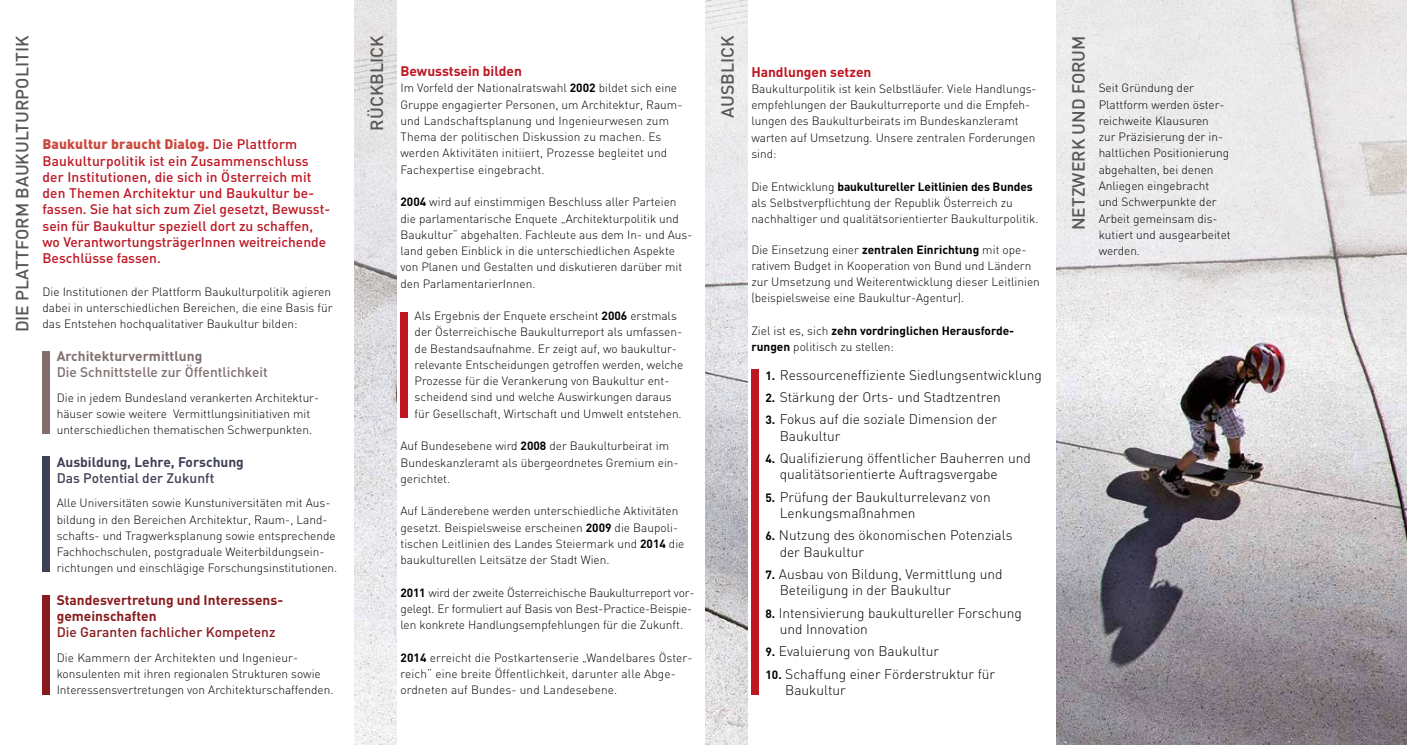
<style>
.page{position:relative;width:1407px;height:745px;background:#fff}
.page>*{position:absolute;margin:0;border:0;box-sizing:border-box;transform-origin:0 0}
.t1{font:500 17.5px "DIN";color:#575756}
.t2{font:300 13.75px/16.2px "DIN";color:#000}
.t3{font:500 13.75px/16.2px "DIN";color:#be1622}
.t4{font:700 13.75px/16.2px "DIN";color:#871b1e}
.t5{font:500 13.75px "DIN";color:#816e6f}
.t6{font:700 13.75px "DIN";color:#be1622}
.t7{font:500 13.75px "DIN";color:#871b1e}
.t8{font:700 13.75px "DIN";color:#3e4055}
.t9{font:700 13.75px "DIN";color:#816e6f}
.t10{font:500 13.75px "DIN";color:#3e4055}
.t11{font:300 11.88px/16.2px "DIN";color:#000}
.t12{font:700 11.88px/16.2px "DIN";color:#000}
.s1{font-weight:900;color:#ca4b3f}
.s2{font-weight:700}
.s3{font-weight:300}
.s4{font-weight:700;font-size:11.88px}
</style>
<div class="page">
<img style="left:354px;top:351px;width:43px;height:393px">
<img style="left:705px;top:351px;width:43px;height:393px">
<img style="left:1056px;top:351px;width:351px;height:393px">
<svg style="left:1056px;top:0;width:351px;height:351px;background:#e6e5e6"></svg>
<svg style="left:705px;top:0;width:43px;height:351px;background:#e8e7ea"></svg>
<svg style="left:354px;top:0;width:43px;height:351px;background:#dedddf"></svg>
<div style="left:43px;top:351px;width:7px;height:83px;background:#816e6f"></div>
<div style="left:43px;top:456px;width:7px;height:116px;background:#3e4055"></div>
<div style="left:43px;top:594px;width:7px;height:100px;background:#871b1e"></div>
<div style="left:400px;top:312px;width:7px;height:105px;background:#be1622"></div>
<div style="left:751px;top:369px;width:7px;height:325px;background:#be1622"></div>
<h1 class="t1" style="left:11px;top:332px;width:298px;rotate:-90deg">Die Plattform Baukulturpolitik</h1>
<p class="t3" style="left:43px;top:136px;width:289px"><span class="s1">Baukultur braucht Dialog.</span> Die Plattform Baukulturpolitik ist ein Zusammenschluss der Institutionen, die sich in Österreich mit den Themen Architektur und Baukultur be&shy;fassen. Sie hat sich zum Ziel gesetzt, Bewusst&shy;sein für Baukultur speziell dort zu schaffen, wo VerantwortungsträgerInnen weitreichende Beschlüsse fassen.</p>
<p class="t11" style="left:43px;top:283px;width:292px">Die Institutionen der Plattform Baukulturpolitik agieren dabei in unterschiedlichen Bereichen, die eine Basis für das Entstehen hochqualitativer Baukultur bilden:</p>
<p class="t9" style="left:57px;top:346px;width:147px">Architekturvermittlung</p>
<p class="t5" style="left:57px;top:363px;width:213px">Die Schnittstelle zur Öffentlichkeit</p>
<p class="t11" style="left:57px;top:389px;width:262px">Die in jedem Bundesland verankerten Architektur&shy;häuser sowie weitere Vermittlungsinitiativen mit unterschiedlichen thematischen Schwerpunkten.</p>
<p class="t8" style="left:57px;top:452px;width:189px">Ausbildung, Lehre, Forschung</p>
<p class="t10" style="left:57px;top:469px;width:159px">Das Potential der Zukunft</p>
<p class="t11" style="left:57px;top:494px;width:282px">Alle Universitäten sowie Kunstuniversitäten mit Aus&shy;bildung in den Bereichen Architektur, Raum-, Land&shy;schafts- und Tragwerksplanung sowie entsprechende Fachhochschulen, postgraduale Weiterbildungsein&shy;richtungen und einschlägige Forschungsinstitutionen.</p>
<p class="t4" style="left:57px;top:590px;width:228px">Standesvertretung und Interessens&shy;gemeinschaften</p>
<p class="t7" style="left:57px;top:623px;width:220px">Die Garanten fachlicher Kompetenz</p>
<p class="t11" style="left:57px;top:649px;width:278px">Die Kammern der Architekten und Ingenieur&shy;konsulenten mit ihren regionalen Strukturen sowie<br>Interessensvertretungen von Architekturschaffenden.</p>
<h1 class="t1" style="left:365px;top:131px;width:95px;rotate:-90deg">Rückblick</h1>
<h1 class="t1" style="left:716px;top:118px;width:82px;rotate:-90deg">Ausblick</h1>
<p class="t6" style="left:400px;top:62px;width:123px">Bewusstsein bilden</p>
<p class="t11" style="left:400px;top:80px;width:283px">Im Vorfeld der Nationalratswahl <span class="s2">2002</span> bildet sich eine Gruppe engagierter Personen, um Architektur, Raum&shy;und Landschaftsplanung und Ingenieurwesen zum Thema der politischen Diskussion zu machen. Es werden Aktivitäten initiiert, Prozesse begleitet und Fachexpertise eingebracht.</p>
<p class="t11" style="left:400px;top:194px;width:293px"><span class="s2">2004</span> wird auf einstimmigen Beschluss aller Parteien die parlamentarische Enquete „Architekturpolitik und Baukultur“ abgehalten. Fachleute aus dem In- und Aus&shy;land geben Einblick in die unterschiedlichen Aspekte von Planen und Gestalten und diskutieren darüber mit den ParlamentarierInnen.</p>
<p class="t11" style="left:415px;top:307px;width:270px">Als Ergebnis der Enquete erscheint <span class="s2">2006</span> erstmals der Österreichische Baukulturreport als umfassen&shy;de Bestandsaufnahme. Er zeigt auf, wo baukultur&shy;relevante Entscheidungen getroffen werden, welche Prozesse für die Verankerung von Baukultur ent&shy;scheidend sind und welche Auswirkungen daraus für Gesellschaft, Wirtschaft und Umwelt entstehen.</p>
<p class="t11" style="left:400px;top:437px;width:278px">Auf Bundesebene wird <span class="s2">2008</span> der Baukulturbeirat im<br>Bundeskanzleramt als übergeordnetes Gremium ein&shy;gerichtet.</p>
<p class="t11" style="left:400px;top:502px;width:285px">Auf Länderebene werden unterschiedliche Aktivitäten gesetzt. Beispielsweise erscheinen <span class="s2">2009</span> die Baupoli&shy;tischen Leitlinien des Landes Steiermark und <span class="s2">2014</span> die baukulturellen Leitsätze der Stadt Wien.</p>
<p class="t11" style="left:400px;top:583px;width:296px"><span class="s2">2011</span> wird der zweite Österreichische Baukulturreport vor&shy;gelegt. Er formuliert auf Basis von Best-Practice-Beispie&shy;len konkrete Handlungsempfehlungen für die Zukunft.</p>
<p class="t11" style="left:400px;top:648px;width:294px"><span class="s2">2014</span> erreicht die Postkartenserie „Wandelbares Öster&shy;reich“ eine breite Öffentlichkeit, darunter alle Abge&shy;ordneten auf Bundes- und Landesebene.</p>
<p class="t6" style="left:751px;top:63px;width:122px">Handlungen setzen</p>
<p class="t11" style="left:751px;top:80px;width:287px">Baukulturpolitik ist kein Selbstläufer. Viele Handlungs&shy;empfehlungen der Baukulturreporte und die Empfeh&shy;lungen des Baukulturbeirats im Bundeskanzleramt warten auf Umsetzung. Unsere zentralen Forderungen sind:</p>
<p class="t11" style="left:751px;top:178px;width:289px">Die Entwicklung <span class="s2">baukultureller Leitlinien des Bundes </span>als Selbstverpflichtung der Republik Österreich zu nachhaltiger und qualitätsorientierter Baukulturpolitik.</p>
<p class="t11" style="left:751px;top:241px;width:290px">Die Einsetzung einer <span class="s2">zentralen Einrichtung</span> mit ope&shy;rativem Budget in Kooperation von Bund und Ländern zur Umsetzung und Weiterentwicklung dieser Leitlinien (beispielsweise eine Baukultur-Agentur).</p>
<p class="t12" style="left:751px;top:322px;width:263px"><span class="s3">Ziel ist es, sich</span> zehn vordringlichen Herausforde&shy;rungen <span class="s3">politisch zu stellen:</span></p>
<p class="t2" style="left:765px;top:366px;width:278px"><span class="s4">1.</span> Ressourceneffiziente Siedlungsentwicklung</p>
<p class="t2" style="left:765px;top:388px;width:237px"><span class="s4">2.</span> Stärkung der Orts- und Stadtzentren</p>
<p class="t2" style="left:780px;top:411px;width:219px;text-indent:-14px"><span class="s4">3.</span> Fokus auf die soziale Dimension der<br>Baukultur</p>
<p class="t2" style="left:780px;top:449px;width:253px;text-indent:-14px"><span class="s4">4.</span> Qualifizierung öffentlicher Bauherren und qualitätsorientierte Auftragsvergabe</p>
<p class="t2" style="left:780px;top:488px;width:213px;text-indent:-14px"><span class="s4">5.</span> Prüfung der Baukulturrelevanz von<br>Lenkungsmaßnahmen</p>
<p class="t2" style="left:780px;top:526px;width:234px;text-indent:-14px"><span class="s4">6.</span> Nutzung des ökonomischen Potenzials der Baukultur</p>
<p class="t2" style="left:780px;top:565px;width:224px;text-indent:-14px"><span class="s4">7.</span> Ausbau von Bildung, Vermittlung und<br>Beteiligung in der Baukultur</p>
<p class="t2" style="left:780px;top:604px;width:244px;text-indent:-14px"><span class="s4">8.</span> Intensivierung baukultureller Forschung und Innovation</p>
<p class="t2" style="left:765px;top:642px;width:175px"><span class="s4">9.</span> Evaluierung von Baukultur</p>
<p class="t2" style="left:785px;top:665px;width:211px;text-indent:-20px"><span class="s4">10.</span> Schaffung einer Förderstruktur für<br>Baukultur</p>
<h1 class="t1" style="left:1067px;top:230px;width:193px;rotate:-90deg">Netzwerk und Forum</h1>
<p class="t11" style="left:1098px;top:80px;width:134px">Seit Gründung der<br>Plattform werden öster&shy;reichweite Klausuren<br>zur Präzisierung der in&shy;haltlichen Positionierung abgehalten, bei denen<br>Anliegen eingebracht und Schwerpunkte der<br>Arbeit gemeinsam dis&shy;kutiert und ausgearbeitet werden.</p>
</div>
